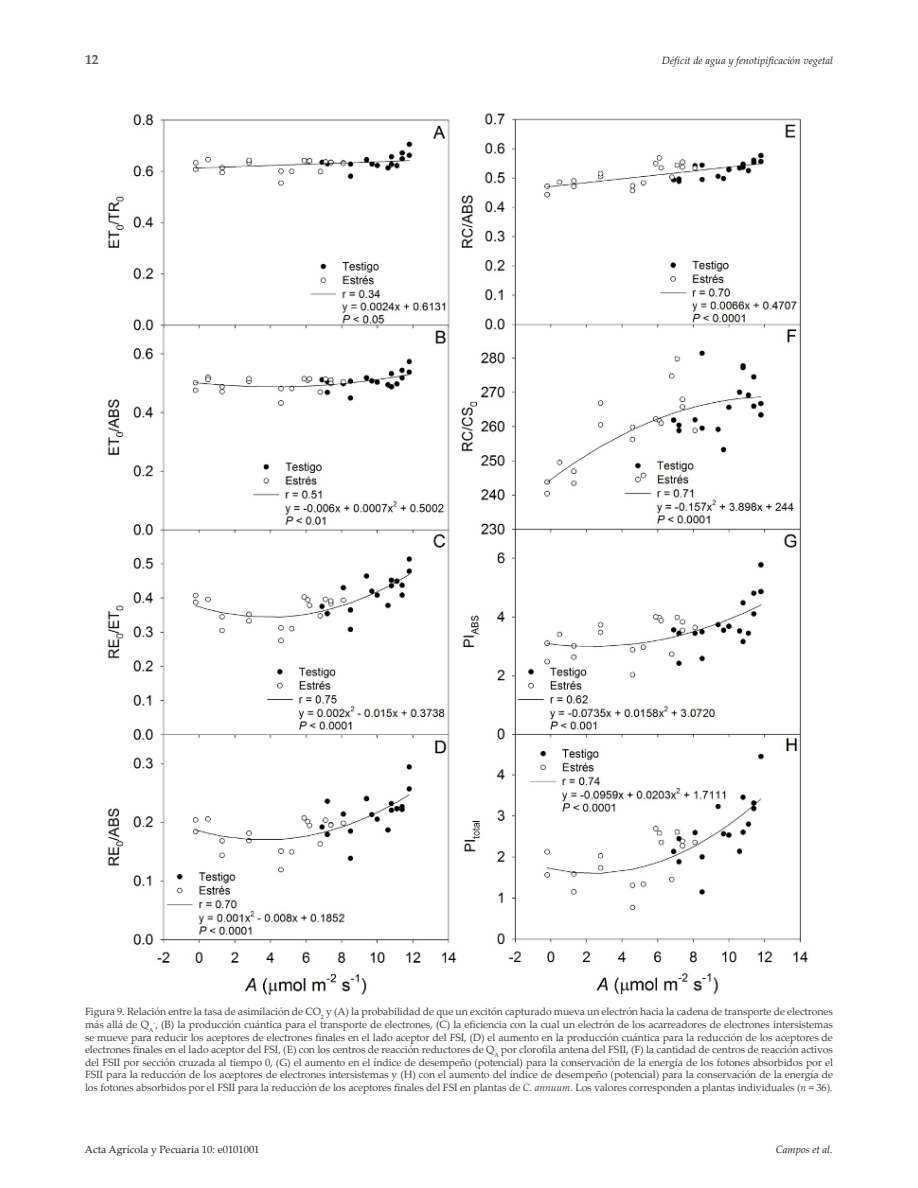
<style>
.page{position:relative;width:918px;height:1188px;background:#fff}
.page>*{position:absolute;margin:0;border:0;box-sizing:border-box;transform-origin:0 0}
.t1{font:700 13.5px "Palatino Linotype";color:#57585a}
.figura_pie{font:10.5px/12.6px "Palatino Linotype";letter-spacing:-.01em;color:#3e3e3f;text-align:justify}
.t2{font:italic 10.5px "Palatino Linotype";color:#231f20}
.t3{font:10.5px "Palatino Linotype";color:#231f20}
.s1{font-style:italic}
</style>
<div class="page">
<img style="left:107px;top:113px;width:702px;height:882px">
<p class="t1" style="left:85px;top:50px;width:15px">12</p>
<p class="t2" style="left:662px;top:53px;width:173px">Déficit de agua y fenotipificación vegetal</p>
<p class="figura_pie" style="left:85px;top:1005px;width:750px">Figura 9. Relación entre la tasa de asimilación de CO<sub>2</sub> y (A) la probabilidad de que un excitón capturado mueva un electrón hacia la cadena de transporte de electrones más allá de Q<sub>A</sub><sup>-</sup>, (B) la producción cuántica para el transporte de electrones, (C) la eficiencia con la cual un electrón de los acarreadores de electrones intersistemas se mueve para reducir los aceptores de electrones finales en el lado aceptor del FSI, (D) el aumento en la producción cuántica para la reducción de los aceptores de electrones finales en el lado aceptor del FSI, (E) con los centros de reacción reductores de Q<sub>A</sub> por clorofila antena del FSII, (F) la cantidad de centros de reacción activos del FSII por sección cruzada al tiempo 0, (G) el aumento en el índice de desempeño (potencial) para la conservación de la energía de los fotones absorbidos por el FSII para la reducción de los aceptores de electrones intersistemas y (H) con el aumento del índice de desempeño (potencial) para la conservación de la energía de los fotones absorbidos por el FSII para la reducción de los aceptores finales del FSI en plantas de <span class="s1">C. annuum</span>. Los valores corresponden a plantas individuales (<span class="s1">n</span> = 36).</p>
<p class="t3" style="left:85px;top:1142px;width:176px">Acta Agrícola y Pecuaria 10: e0101001</p>
<p class="t2" style="left:776px;top:1142px;width:58px">Campos et al.</p>
</div>
